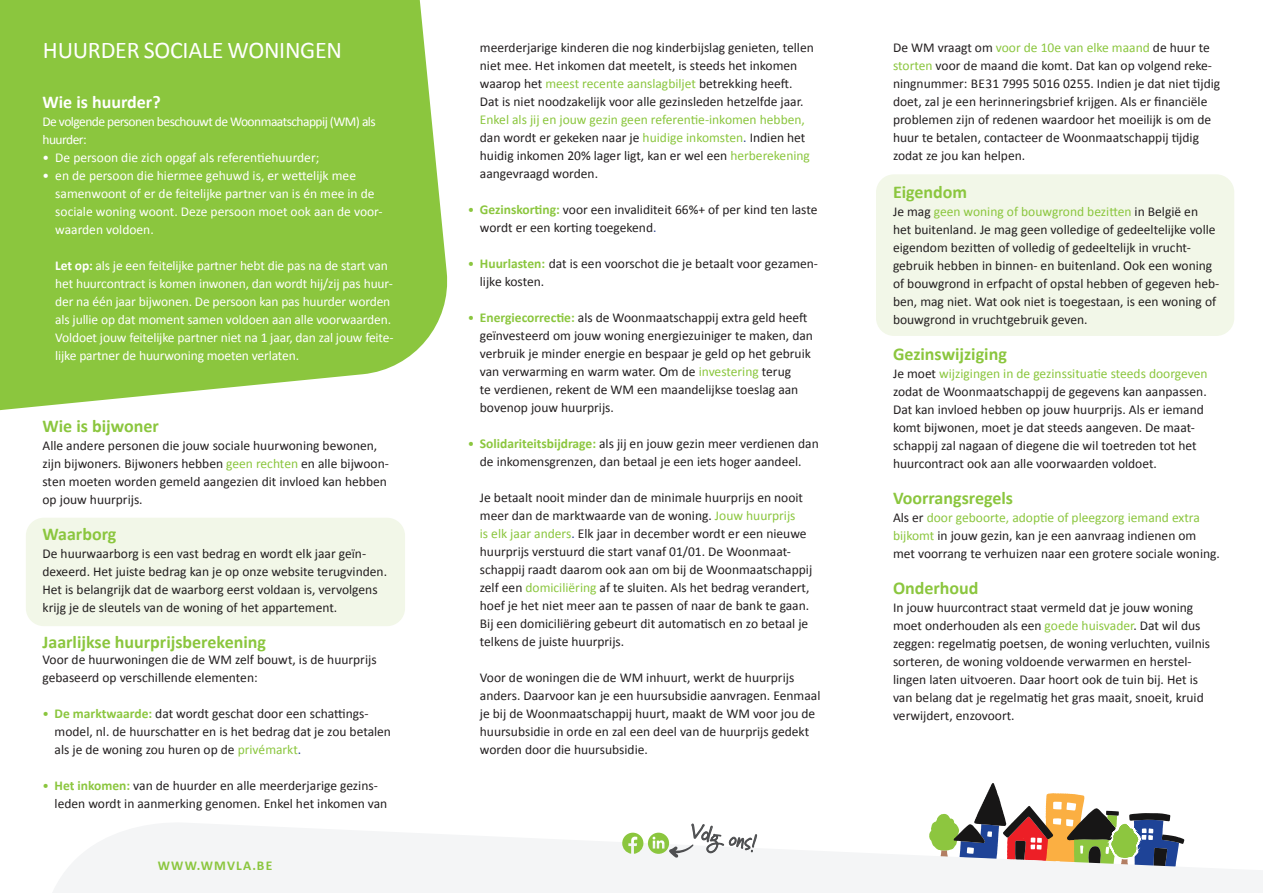
<style>
.page{position:relative;width:1263px;height:893px;background:#fff}
.page>*{position:absolute;margin:0;border:0;box-sizing:border-box;transform-origin:0 0}
.t1{font:24px "Calibri";letter-spacing:-.01em;color:#fff}
.t2{font:20.55px "Marydale";color:#4e4f51}
.t3{font:700 18px "Calibri";color:#8bc63e}
.t4{font:700 18px "Calibri";color:#fff}
.t5{font:13.5px/18px "Calibri";color:#231f20}
.t6{font:13.5px/18px "Calibri";letter-spacing:-.01em;color:#fff}
.t7{font:13.5px/18px "Calibri";letter-spacing:-.04em;color:#fff}
.t8{font:700 13.5px "Calibri";letter-spacing:.09em;color:#8bc63e}
.s1{font-weight:700}
.s2{color:#8bc63e}
.s3{font-size:13.2px;color:#8bc63e}
.s4{font-weight:700;color:#8bc63e}
.s5{color:#253f8e}
</style>
<div class="page">
<div style="left:26px;top:518px;width:379px;height:108px;background:#f2f7e8;border-radius:18px"></div>
<div style="left:876px;top:174px;width:358px;height:162px;background:#f2f7e8;border-radius:18px"></div>
<svg style="left:979px;top:783px;width:132px;height:28px"></svg>
<svg style="left:53px;top:811px;width:1210px;height:82px;fill:#f4f5f6"></svg>
<svg style="left:622px;top:833px;width:72px;height:25px"></svg>
<svg style="left:0;top:0;width:448px;height:411px;background:#94ca4e"></svg>
<h1 class="t1" style="left:43px;top:33px;width:301px">HUURDER SOCIALE WONINGEN</h1>
<h3 class="t4" style="left:43px;top:89px;width:120px">Wie is huurder?</h3>
<p class="t7" style="left:43px;top:112px;width:335px">De volgende personen beschouwt de Woonmaatschappij (WM) als huurder:</p>
<p class="t6" style="left:43px;top:148px;width:278px">• De persoon die zich opgaf als referentiehuurder;</p>
<p class="t6" style="left:55px;top:166px;width:329px;text-indent:-13px">• en de persoon die hiermee gehuwd is, er wettelijk mee samenwoont of er de feitelijke partner van is én mee in de sociale woning woont. Deze persoon moet ook aan de voor&shy;waarden voldoen.</p>
<p class="t6" style="left:55px;top:256px;width:340px"><span class="s1">Let op:</span> als je een feitelijke partner hebt die pas na de start van het huurcontract is komen inwonen, dan wordt hij/zij pas huur&shy;der na één jaar bijwonen. De persoon kan pas huurder worden als jullie op dat moment samen voldoen aan alle voorwaarden.<br>Voldoet jouw feitelijke partner niet na 1 jaar, dan zal jouw feite&shy;lijke partner de huurwoning moeten verlaten.</p>
<h3 class="t3" style="left:43px;top:413px;width:118px">Wie is bijwoner</h3>
<p class="t5" style="left:43px;top:436px;width:348px">Alle andere personen die jouw sociale huurwoning bewonen, zijn bijwoners. Bijwoners hebben <span class="s2">geen rechten</span> en alle bijwoon&shy;sten moeten worden gemeld aangezien dit invloed kan hebben op jouw huurprijs.</p>
<h3 class="t3" style="left:43px;top:521px;width:75px">Waarborg</h3>
<p class="t5" style="left:43px;top:544px;width:346px">De huurwaarborg is een vast bedrag en wordt elk jaar geïn&shy;dexeerd. Het juiste bedrag kan je op onze website terugvinden.<br>Het is belangrijk dat de waarborg eerst voldaan is, vervolgens krijg je de sleutels van de woning of het appartement.</p>
<h3 class="t3" style="left:43px;top:629px;width:225px">Jaarlijkse huurprijsberekening</h3>
<p class="t5" style="left:43px;top:650px;width:336px">Voor de huurwoningen die de WM zelf bouwt, is de huurprijs gebaseerd op verschillende elementen:</p>
<p class="t5" style="left:55px;top:704px;width:338px;text-indent:-12px"><span class="s3">•</span> <span class="s4">De marktwaarde:</span> dat wordt geschat door een schattings&shy;model, nl. de huurschatter en is het bedrag dat je zou betalen als je de woning zou huren op de <span class="s2">privémarkt</span><span class="s5">.</span></p>
<p class="t5" style="left:55px;top:776px;width:334px;text-indent:-12px"><span class="s3">•</span> <span class="s4">Het inkomen:</span> van de huurder en alle meerderjarige gezins&shy;leden wordt in aanmerking genomen. Enkel het inkomen van</p>
<p class="t8" style="left:158px;top:856px;width:116px">WWW.WMVLA.BE</p>
<p class="t5" style="left:480px;top:38px;width:335px">meerderjarige kinderen die nog kinderbijslag genieten, tellen niet mee. Het inkomen dat meetelt, is steeds het inkomen waarop het <span class="s2">meest recente aanslagbiljet</span> betrekking heeft.<br>Dat is niet noodzakelijk voor alle gezinsleden hetzelfde jaar.</p>
<p class="t5" style="left:480px;top:110px;width:332px"><span class="s2">Enkel als jij en jouw gezin geen referentie-inkomen hebben, </span>dan wordt er gekeken naar je <span class="s2">huidige inkomsten</span><span class="s5">.</span> Indien het huidig inkomen 20% lager ligt, kan er wel een <span class="s2">herberekening </span>aangevraagd worden.</p>
<p class="t5" style="left:480px;top:200px;width:339px;text-indent:-12px"><span class="s3">•</span> <span class="s4">Gezinskorting:</span> voor een invaliditeit 66%+ of per kind ten laste wordt er een korting toegekend<span class="s5">.</span></p>
<p class="t5" style="left:480px;top:254px;width:340px;text-indent:-12px"><span class="s3">•</span> <span class="s4">Huurlasten:</span> dat is een voorschot die je betaalt voor gezamen&shy;lijke kosten.</p>
<p class="t5" style="left:480px;top:308px;width:335px;text-indent:-12px"><span class="s3">•</span> <span class="s4">Energiecorrectie:</span> als de Woonmaatschappij extra geld heeft geïnvesteerd om jouw woning energiezuiniger te maken, dan verbruik je minder energie en bespaar je geld op het gebruik van verwarming en warm water. Om de <span class="s2">investering</span> terug<br>te verdienen, rekent de WM een maandelijkse toeslag aan bovenop jouw huurprijs.</p>
<p class="t5" style="left:468px;top:434px;width:352px;text-align:center"><span class="s3">•</span> <span class="s4">Solidariteitsbijdrage:</span> als jij en jouw gezin meer verdienen dan de inkomensgrenzen, dan betaal je een iets hoger aandeel.</p>
<p class="t5" style="left:480px;top:488px;width:334px">Je betaalt nooit minder dan de minimale huurprijs en nooit meer dan de marktwaarde van de woning. <span class="s2">Jouw huurprijs<br>is elk jaar anders</span><span class="s5">.</span> Elk jaar in december wordt er een nieuwe huurprijs verstuurd die start vanaf 01/01. De Woonmaat&shy;schappij raadt daarom ook aan om bij de Woonmaatschappij zelf een <span class="s2">domiciliëring</span> af te sluiten. Als het bedrag verandert, hoef je het niet meer aan te passen of naar de bank te gaan.<br>Bij een domiciliëring gebeurt dit automatisch en zo betaal je telkens de juiste huurprijs.</p>
<p class="t5" style="left:480px;top:668px;width:342px">Voor de woningen die de WM inhuurt, werkt de huurprijs anders. Daarvoor kan je een huursubsidie aanvragen. Eenmaal je bij de Woonmaatschappij huurt, maakt de WM voor jou de huursubsidie in orde en zal een deel van de huurprijs gedekt worden door die huursubsidie.</p>
<h2 class="t2" style="left:692px;top:818px;width:69px;rotate:11deg">Volg ons!</h2>
<p class="t5" style="left:893px;top:38px;width:329px">De WM vraagt om <span class="s2">voor de 10e van elke maand</span> de huur te <span class="s2">storten</span> voor de maand die komt. Dat kan op volgend reke&shy;ningnummer: BE31 7995 5016 0255. Indien je dat niet tijdig doet, zal je een herinneringsbrief krijgen. Als er financiële problemen zijn of redenen waardoor het moeilijk is om de huur te betalen, contacteer de Woonmaatschappij tijdig zodat ze jou kan helpen.</p>
<h3 class="t3" style="left:893px;top:179px;width:76px">Eigendom</h3>
<p class="t5" style="left:893px;top:202px;width:328px">Je mag <span class="s2">geen woning of bouwgrond bezitten</span> in België en het buitenland. Je mag geen volledige of gedeeltelijke volle eigendom bezitten of volledig of gedeeltelijk in vrucht&shy;gebruik hebben in binnen- en buitenland. Ook een woning of bouwgrond in erfpacht of opstal hebben of gegeven heb&shy;ben, mag niet. Wat ook niet is toegestaan, is een woning of bouwgrond in vruchtgebruik geven.</p>
<h3 class="t3" style="left:893px;top:341px;width:115px">Gezinswijziging</h3>
<p class="t5" style="left:893px;top:364px;width:316px">Je moet <span class="s2">wijzigingen in de gezinssituatie steeds doorgeven </span>zodat de Woonmaatschappij de gegevens kan aanpassen.<br>Dat kan invloed hebben op jouw huurprijs. Als er iemand komt bijwonen, moet je dat steeds aangeven. De maat&shy;schappij zal nagaan of diegene die wil toetreden tot het huurcontract ook aan alle voorwaarden voldoet.</p>
<h3 class="t3" style="left:893px;top:485px;width:122px">Voorrangsregels</h3>
<p class="t5" style="left:893px;top:508px;width:328px">Als er <span class="s2">door geboorte, adoptie of pleegzorg iemand extra bijkomt</span> in jouw gezin, kan je een aanvraag indienen om met voorrang te verhuizen naar een grotere sociale woning.</p>
<h3 class="t3" style="left:893px;top:575px;width:87px">Onderhoud</h3>
<p class="t5" style="left:893px;top:598px;width:319px">In jouw huurcontract staat vermeld dat je jouw woning moet onderhouden als een <span class="s2">goede huisvader</span>. Dat wil dus zeggen: regelmatig poetsen, de woning verluchten, vuilnis sorteren, de woning voldoende verwarmen en herstel&shy;lingen laten uitvoeren. Daar hoort ook de tuin bij. Het is van belang dat je regelmatig het gras maait, snoeit, kruid verwijdert, enzovoort.</p>
</div>
